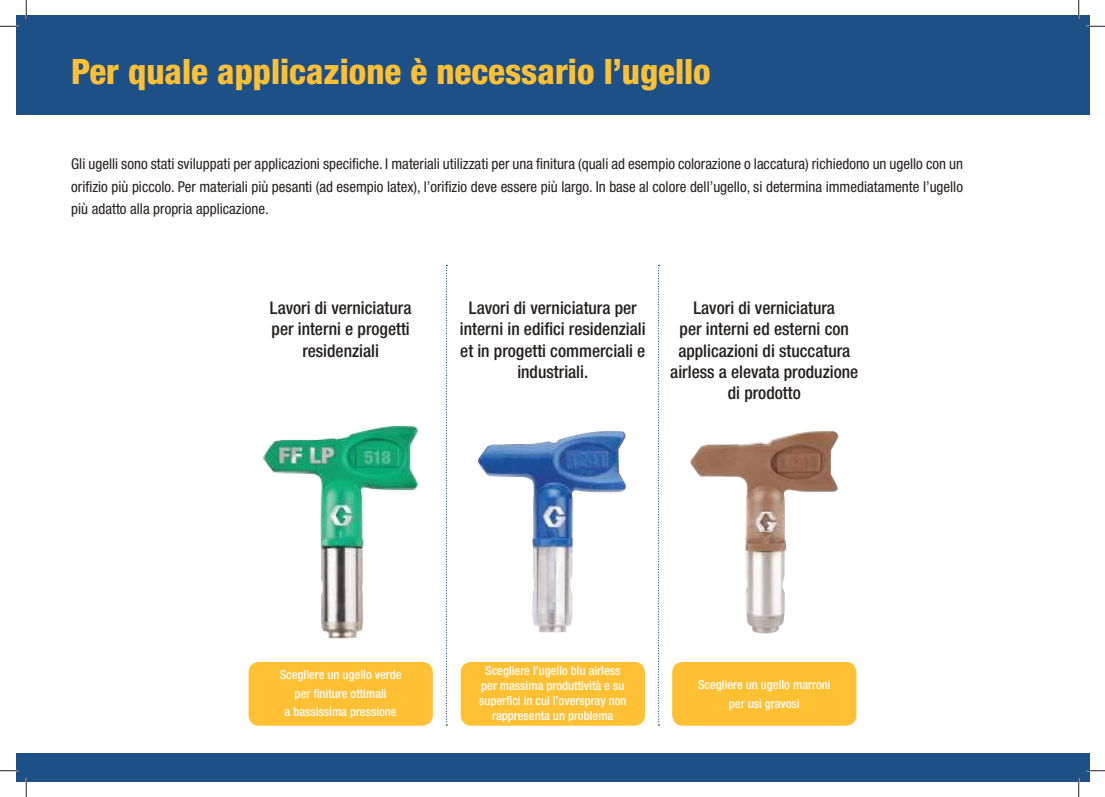
<style>
.page{position:relative;width:1105px;height:797px;background:#fff}
.page>*{position:absolute;margin:0;border:0;box-sizing:border-box;transform-origin:0 0}
.t1{font:800 condensed 35px "Helvetica Neue";color:#ffc034}
.t2{font:500 condensed 17.5px/21.2px "Helvetica Neue";color:#241f1f;text-align:center}
.t3{font:condensed 15px/22.5px "Helvetica Neue";color:#241f1f;text-align:justify}
.t4{font:500 condensed 12.5px/18.8px "Helvetica Neue";color:#fff;text-align:center}
</style>
<div class="page">
<div style="left:16px;top:16px;width:1073px;height:99px;background:#1d5087"></div>
<div style="left:16px;top:753px;width:1073px;height:28px;background:#1d5087"></div>
<svg style="left:446px;top:265px;width:1px;height:460px"></svg>
<svg style="left:658px;top:265px;width:1px;height:460px"></svg>
<div style="left:249px;top:662px;width:184px;height:63px;background:#ffc034;border-radius:11px"></div>
<div style="left:672px;top:662px;width:184px;height:63px;background:#ffc034;border-radius:11px"></div>
<div style="left:461px;top:662px;width:184px;height:63px;background:#ffc034;border-radius:11px"></div>
<img style="left:690px;top:431px;width:148px;height:202px">
<img style="left:477px;top:431px;width:149px;height:201px">
<img style="left:264px;top:426px;width:154px;height:212px">
<svg style="left:0;top:25px;width:19px;height:2px"></svg>
<svg style="left:1086px;top:25px;width:19px;height:2px"></svg>
<svg style="left:0;top:770px;width:19px;height:1px"></svg>
<svg style="left:1086px;top:770px;width:19px;height:1px"></svg>
<svg style="left:25px;top:0;width:2px;height:19px"></svg>
<svg style="left:25px;top:778px;width:2px;height:19px"></svg>
<svg style="left:1078px;top:0;width:1px;height:19px"></svg>
<svg style="left:1078px;top:778px;width:1px;height:19px"></svg>
<h1 class="t1" style="left:71px;top:50px;width:641px">Per quale applicazione è necessario l’ugello</h1>
<p class="t3" style="left:71px;top:153px;width:893px">Gli ugelli sono stati sviluppati per applicazioni specifiche. I materiali utilizzati per una finitura (quali ad esempio colorazione o laccatura) richiedono un ugello con un orifizio più piccolo. Per materiali più pesanti (ad esempio latex), l’orifizio deve essere più largo. In base al colore dell’ugello, si determina immediatamente l’ugello più adatto alla propria applicazione.</p>
<p class="t2" style="left:270px;top:297px;width:143px">Lavori di verniciatura per interni e progetti residenziali</p>
<p class="t2" style="left:670px;top:297px;width:190px">Lavori di verniciatura<br>per interni ed esterni con applicazioni di stuccatura airless a elevata produzione di prodotto</p>
<p class="t2" style="left:460px;top:297px;width:187px">Lavori di verniciatura per interni in edifici residenziali et in progetti commerciali e industriali.</p>
<p class="t4" style="left:479px;top:663px;width:149px;line-height:15px">Scegliere l’ugello blu airless per massima produttività e su superfici in cui l’overspray non rappresenta un problema</p>
<p class="t4" style="left:280px;top:665px;width:123px">Scegliere un ugello verde per finiture ottimali<br>a bassissima pressione</p>
<p class="t4" style="left:698px;top:675px;width:134px">Scegliere un ugello marroni per usi gravosi</p>
</div>
